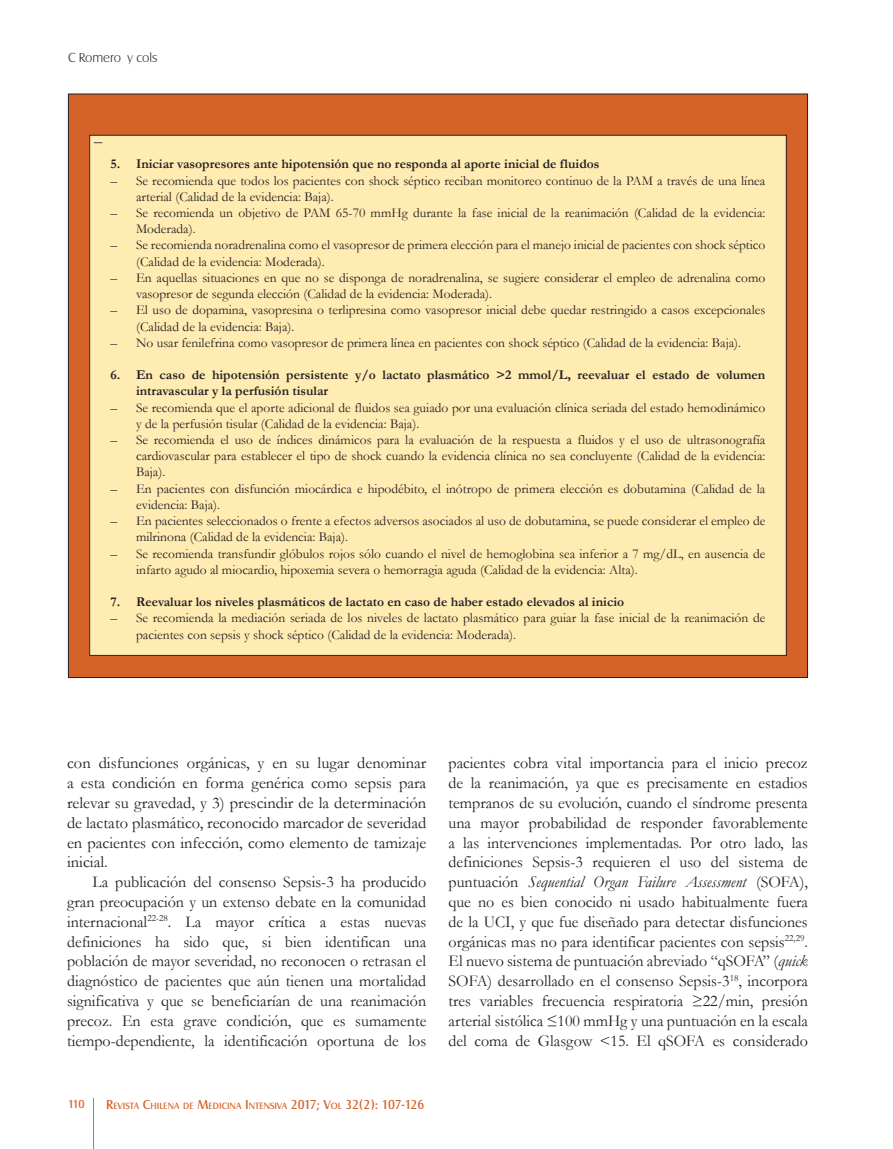
<style>
.page{position:relative;width:893px;height:1149px;background:#fff}
.page>*{position:absolute;margin:0;border:0;box-sizing:border-box;transform-origin:0 0}
.Texto{font:16.5px/19.8px "Garamond";color:#231f20;text-align:justify}
.Tit_cuadro{font:16.5px "Garamond";color:#231f20}
.Cuadro{font:13.5px/16.2px "Garamond";color:#231f20}
.Cuadro-2{font:700 13.5px/16.2px "Garamond";color:#231f20}
.Cabezal_izq{font:13.5px "Castle T Ligh";color:#231f20}
.t1{font:12px "Castle T";color:#d46229}
.t2{font:9.45px "Castle T";color:#d46229}
.s1{font-size:13.5px}
.s2{font-style:italic}
</style>
<div class="page">
<hr style="left:93px;top:1097px;width:1px;height:51px;background:#00b6f0">
<div style="left:68px;top:94px;width:739px;height:583px;background:#d46229"></div>
<div style="left:90px;top:135px;width:696px;height:520px;background:#ffecb3"></div>
<p class="Cabezal_izq" style="left:68px;top:50px;width:91px">C Romero y cols</p>
<p class="Tit_cuadro" style="left:94px;top:131px;width:10px">–</p>
<p class="Cuadro-2" style="left:111px;top:156px;width:490px">5. Iniciar vasopresores ante hipotensión que no responda al aporte inicial de fluidos</p>
<p class="Cuadro" style="left:136px;top:172px;width:631px;text-indent:-26px">– Se recomienda que todos los pacientes con shock séptico reciban monitoreo continuo de la PAM a través de una línea arterial (Calidad de la evidencia: Baja).</p>
<p class="Cuadro" style="left:136px;top:204px;width:631px;text-indent:-26px">– Se recomienda un objetivo de PAM 65-70 mmHg durante la fase inicial de la reanimación (Calidad de la evidencia:<br>Moderada).</p>
<p class="Cuadro" style="left:136px;top:237px;width:631px;text-indent:-26px">– Se recomienda noradrenalina como el vasopresor de primera elección para el manejo inicial de pacientes con shock séptico (Calidad de la evidencia: Moderada).</p>
<p class="Cuadro" style="left:136px;top:269px;width:631px;text-indent:-26px">– En aquellas situaciones en que no se disponga de noradrenalina, se sugiere considerar el empleo de adrenalina como vasopresor de segunda elección (Calidad de la evidencia: Moderada).</p>
<p class="Cuadro" style="left:136px;top:302px;width:631px;text-indent:-26px">– El uso de dopamina, vasopresina o terlipresina como vasopresor inicial debe quedar restringido a casos excepcionales (Calidad de la evidencia: Baja).</p>
<p class="Cuadro" style="left:111px;top:334px;width:632px">– No usar fenilefrina como vasopresor de primera línea en pacientes con shock séptico (Calidad de la evidencia: Baja).</p>
<p class="Cuadro-2" style="left:136px;top:366px;width:631px;text-indent:-26px">6. En caso de hipotensión persistente y/o lactato plasmático &gt;2 mmol/L, reevaluar el estado de volumen intravascular y la perfusión tisular</p>
<p class="Cuadro" style="left:136px;top:399px;width:631px;text-indent:-26px">– Se recomienda que el aporte adicional de fluidos sea guiado por una evaluación clínica seriada del estado hemodinámico y de la perfusión tisular (Calidad de la evidencia: Baja).</p>
<p class="Cuadro" style="left:136px;top:431px;width:631px;text-align:justify;text-indent:-26px">– Se recomienda el uso de índices dinámicos para la evaluación de la respuesta a fluidos y el uso de ultrasonografía cardiovascular para establecer el tipo de shock cuando la evidencia clínica no sea concluyente (Calidad de la evidencia:<br>Baja).</p>
<p class="Cuadro" style="left:136px;top:480px;width:631px;text-indent:-26px">– En pacientes con disfunción miocárdica e hipodébito, el inótropo de primera elección es dobutamina (Calidad de la evidencia: Baja).</p>
<p class="Cuadro" style="left:136px;top:512px;width:631px;text-indent:-26px">– En pacientes seleccionados o frente a efectos adversos asociados al uso de dobutamina, se puede considerar el empleo de milrinona (Calidad de la evidencia: Baja).</p>
<p class="Cuadro" style="left:136px;top:545px;width:631px;text-indent:-26px">– Se recomienda transfundir glóbulos rojos sólo cuando el nivel de hemoglobina sea inferior a 7 mg/dL, en ausencia de infarto agudo al miocardio, hipoxemia severa o hemorragia aguda (Calidad de la evidencia: Alta).</p>
<p class="Cuadro-2" style="left:111px;top:593px;width:515px">7. Reevaluar los niveles plasmáticos de lactato en caso de haber estado elevados al inicio</p>
<p class="Cuadro" style="left:136px;top:609px;width:631px;text-indent:-26px">– Se recomienda la mediación seriada de los niveles de lactato plasmático para guiar la fase inicial de la reanimación de pacientes con sepsis y shock séptico (Calidad de la evidencia: Moderada).</p>
<p class="Texto" style="left:67px;top:752px;width:361px">con disfunciones orgánicas, y en su lugar denominar a esta condición en forma genérica como sepsis para relevar su gravedad, y 3) prescindir de la determinación de lactato plasmático, reconocido marcador de severidad en pacientes con infección, como elemento de tamizaje inicial.</p>
<p class="Texto" style="left:67px;top:871px;width:361px;text-indent:26px">La publicación del consenso Sepsis-3 ha producido gran preocupación y un extenso debate en la comunidad internacional<sup>22-28</sup>. La mayor crítica a estas nuevas definiciones ha sido que, si bien identifican una población de mayor severidad, no reconocen o retrasan el diagnóstico de pacientes que aún tienen una mortalidad significativa y que se beneficiarían de una reanimación precoz. En esta grave condición, que es sumamente tiempo-dependiente, la identificación oportuna de los</p>
<p class="t1" style="left:68px;top:1096px;width:18px">110</p>
<p class="t2" style="left:106px;top:1099px;width:319px"><span class="s1">R</span>EVISTA <span class="s1">C</span>HILENA DE <span class="s1">M</span>EDICINA <span class="s1">I</span> NTENSIVA <span class="s1">2017; V</span>OL <span class="s1">32(2): 107-126</span></p>
<p class="Texto" style="left:449px;top:752px;width:361px">pacientes cobra vital importancia para el inicio precoz de la reanimación, ya que es precisamente en estadios tempranos de su evolución, cuando el síndrome presenta una mayor probabilidad de responder favorablemente a las intervenciones implementadas. Por otro lado, las definiciones Sepsis-3 requieren el uso del sistema de puntuación <span class="s2">Sequential Organ Failure Assessment</span> (SOFA), que no es bien conocido ni usado habitualmente fuera de la UCI, y que fue diseñado para detectar disfunciones orgánicas mas no para identificar pacientes con sepsis<sup>22,29</sup>.<br>El nuevo sistema de puntuación abreviado “qSOFA” (<span class="s2">quick </span>SOFA) desarrollado en el consenso Sepsis-3<sup>18</sup>, incorpora tres variables frecuencia respiratoria ≥22/min, presión arterial sistólica ≤100 mmHg y una puntuación en la escala del coma de Glasgow &lt;15. El qSOFA es considerado</p>
</div>
